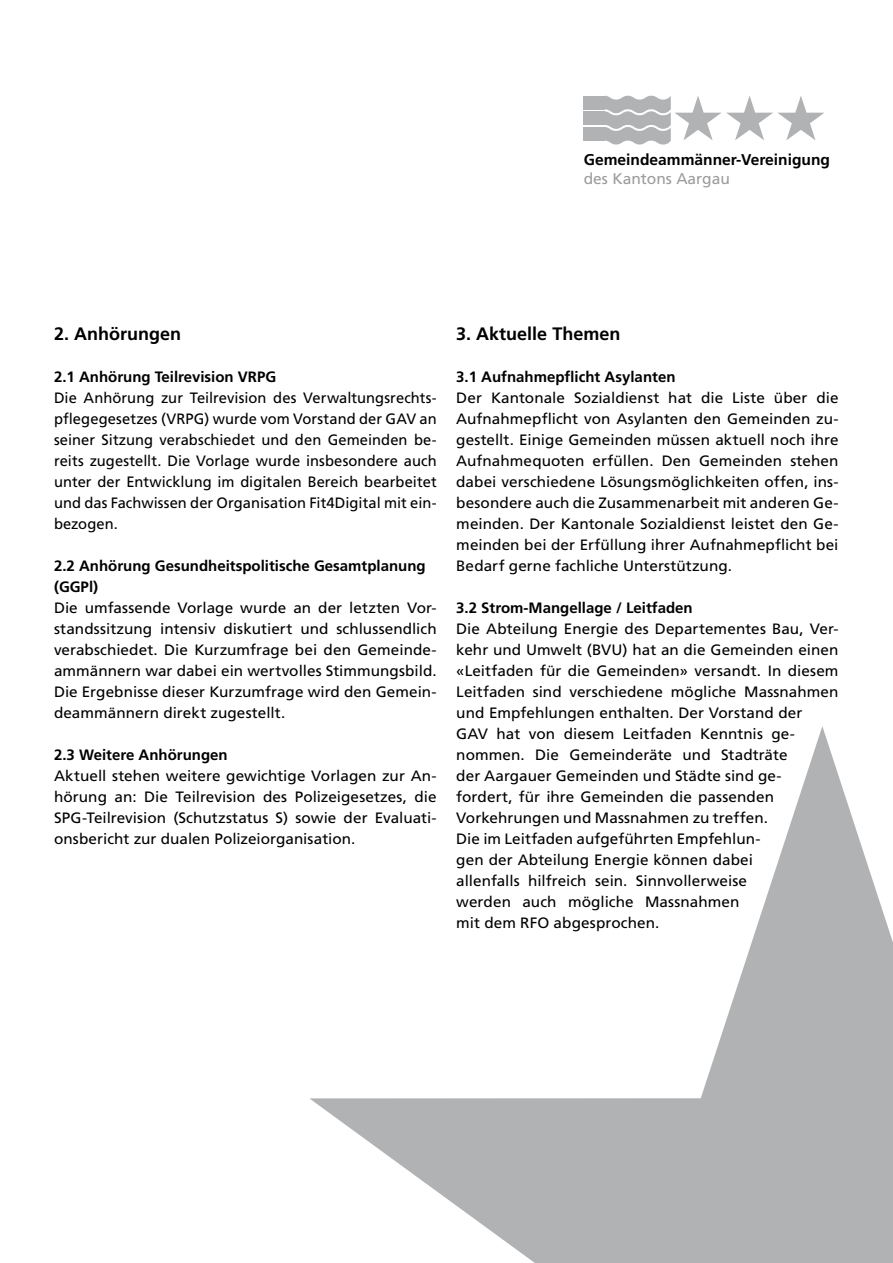
<style>
.page{position:relative;width:893px;height:1263px;background:#fff}
.page>*{position:absolute;margin:0;border:0;box-sizing:border-box;transform-origin:0 0}
.t1{font:700 18px "Frutiger LT Std";color:#000}
.t2{font:700 15.6px "Frutiger LT Std";color:#000}
.t3{font:15.6px "Frutiger LT Std";color:#9c9c9d}
.t4{font:15px/21px "Frutiger LT Std";letter-spacing:.005em;color:#000;text-align:justify}
.t5{font:700 15px/21px "Frutiger LT Std";color:#000}
</style>
<div class="page">
<svg style="left:309px;top:726px;width:584px;height:537px"></svg>
<svg style="left:604px;top:96px;width:220px;height:49px"></svg>
<div style="left:584px;top:96px;width:21px;height:13px;background:#b1b2b3"></div>
<div style="left:584px;top:111px;width:21px;height:14px;background:#b1b2b3"></div>
<div style="left:584px;top:127px;width:21px;height:13px;background:#b1b2b3"></div>
<p class="t2" style="left:584px;top:151px;width:248px">Gemeindeammänner-Vereinigung</p>
<p class="t3" style="left:584px;top:170px;width:148px">des Kantons Aargau</p>
<p class="t1" style="left:54px;top:323px;width:129px">2. Anhörungen</p>
<p class="t5" style="left:54px;top:367px;width:224px">2.1 Anhörung Teilrevision VRPG</p>
<p class="t4" style="left:54px;top:388px;width:384px">Die Anhörung zur Teilrevision des Verwaltungsrechts&shy;pflegegesetzes (VRPG) wurde vom Vorstand der GAV an seiner Sitzung verabschiedet und den Gemeinden be&shy;reits zugestellt. Die Vorlage wurde insbesondere auch unter der Entwicklung im digitalen Bereich bearbeitet und das Fachwissen der Organisation Fit4Digital mit ein&shy;bezogen.</p>
<p class="t5" style="left:54px;top:556px;width:373px">2.2 Anhörung Gesundheitspolitische Gesamtplanung (GGPl)</p>
<p class="t4" style="left:54px;top:598px;width:384px">Die umfassende Vorlage wurde an der letzten Vor&shy;standssitzung intensiv diskutiert und schlussendlich verabschiedet. Die Kurzumfrage bei den Gemeinde&shy;ammännern war dabei ein wertvolles Stimmungsbild.<br>Die Ergebnisse dieser Kurzumfrage wird den Gemein&shy;deammännern direkt zugestellt.</p>
<p class="t5" style="left:54px;top:745px;width:175px">2.3 Weitere Anhörungen</p>
<p class="t4" style="left:54px;top:766px;width:384px">Aktuell stehen weitere gewichtige Vorlagen zur An&shy;hörung an: Die Teilrevision des Polizeigesetzes, die SPG-Teilrevision (Schutzstatus S) sowie der Evaluati&shy;onsbericht zur dualen Polizeiorganisation.</p>
<p class="t1" style="left:456px;top:323px;width:166px">3. Aktuelle Themen</p>
<p class="t5" style="left:456px;top:367px;width:221px">3.1 Aufnahmepflicht Asylanten</p>
<p class="t4" style="left:456px;top:388px;width:384px">Der Kantonale Sozialdienst hat die Liste über die Aufnahmepflicht von Asylanten den Gemeinden zu&shy;gestellt. Einige Gemeinden müssen aktuell noch ihre Aufnahmequoten erfüllen. Den Gemeinden stehen dabei verschiedene Lösungsmöglichkeiten offen, ins&shy;besondere auch die Zusammenarbeit mit anderen Ge&shy;meinden. Der Kantonale Sozialdienst leistet den Ge&shy;meinden bei der Erfüllung ihrer Aufnahmepflicht bei Bedarf gerne fachliche Unterstützung.</p>
<p class="t5" style="left:456px;top:598px;width:238px">3.2 Strom-Mangellage / Leitfaden</p>
<p class="t4" style="left:456px;top:619px;width:384px;text-align:left">Die Abteilung Energie des Departementes Bau, Ver&shy;kehr und Umwelt (BVU) hat an die Gemeinden einen «Leitfaden für die Gemeinden» versandt. In diesem Leitfaden sind verschiedene mögliche Massnahmen und Empfehlungen enthalten. Der Vorstand der<br>GAV hat von diesem Leitfaden Kenntnis ge&shy;nommen. Die Gemeinderäte und Stadträte<br>der Aargauer Gemeinden und Städte sind ge&shy;fordert, für ihre Gemeinden die passenden Vorkehrungen und Massnahmen zu treffen.<br>Die im Leitfaden aufgeführten Empfehlun-<br>gen der Abteilung Energie können dabei<br>allenfalls hilfreich sein. Sinnvollerweise<br>werden auch mögliche Massnahmen<br>mit dem RFO abgesprochen.</p>
</div>
